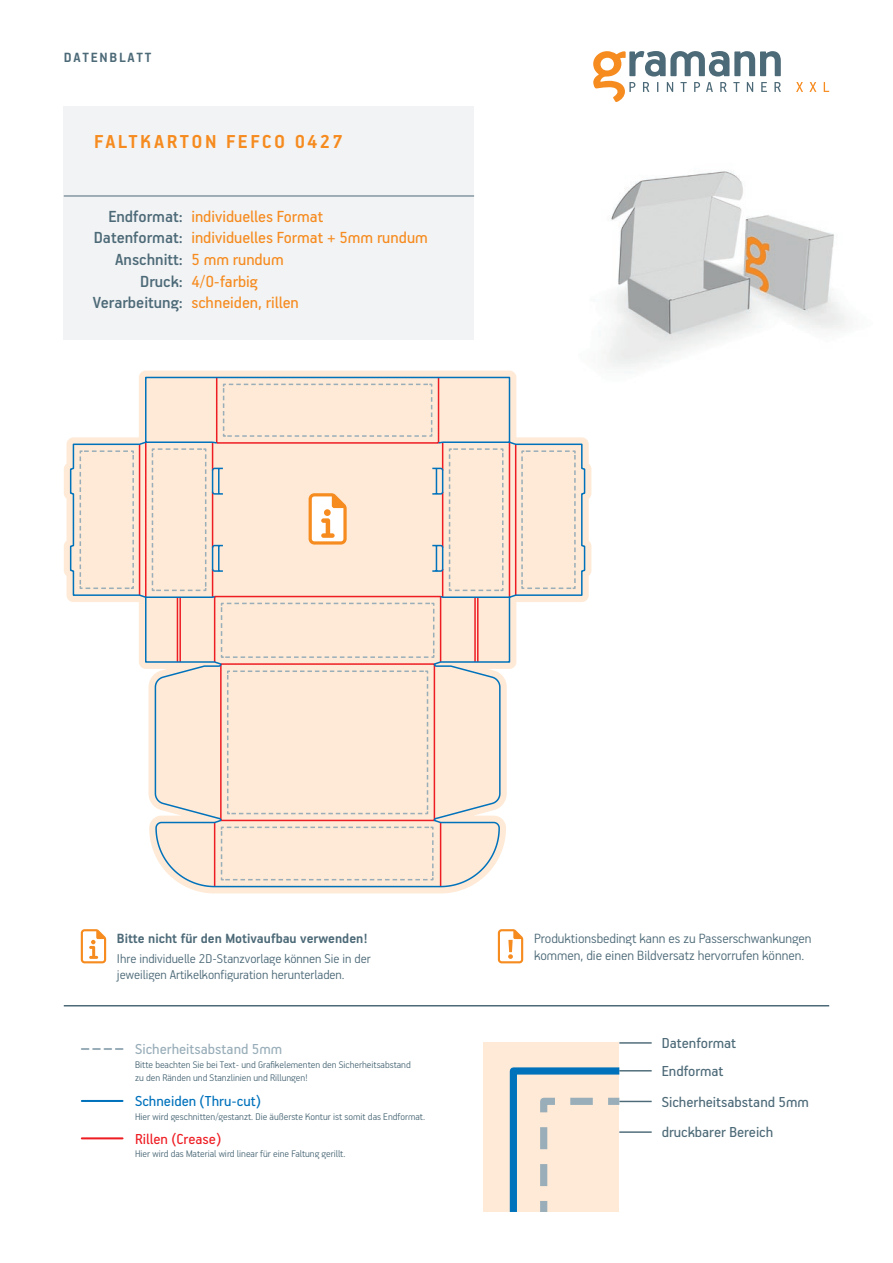
<style>
.page{position:relative;width:893px;height:1263px;background:#fff}
.page>*{position:absolute;margin:0;border:0;box-sizing:border-box;transform-origin:0 0}
.t1{font:700 21px "PF Handbook Pro";letter-spacing:.12em;color:#f68b1f}
.t2{font:18px "PF Handbook Pro";color:#f68b1f}
.t3{font:500 18px "PF Handbook Pro";color:#4d6a78}
.t4{font:16.2px/27.9px "PF Handbook Pro";color:#4d6a78}
.t5{font:16.2px "PF Handbook Pro";color:#99aeb9}
.t6{font:16.2px "PF Handbook Pro";color:#0072bc}
.t7{font:16.2px "PF Handbook Pro";color:#ee1d23}
.t8{font:300 15px/16.5px "PF Handbook Pro";color:#4d6a78}
.t9{font:700 15px "PF Handbook Pro";color:#4d6a78}
.t10{font:700 15px "PF Handbook Pro";letter-spacing:.12em;color:#4d6a78}
.t11{font:300 14.25px/16.5px "PF Handbook Pro";color:#4d6a78}
.t12{font:300 10.8px/13.5px "PF Handbook Pro";color:#4d6a78}
.s1{font-weight:500;color:#4d6a78}
.s2{font-weight:400;color:#f68b1f}
</style>
<div class="page">
<svg style="left:64px;top:371px;width:527px;height:522px"></svg>
<svg style="left:69px;top:376px;width:517px;height:512px"></svg>
<svg style="left:151px;top:442px;width:62px;height:155px;background:#f7e5d3"></svg>
<svg style="left:222px;top:383px;width:211px;height:54px;background:#f9e7d4"></svg>
<svg style="left:220px;top:602px;width:215px;height:57px;background:#fae7d4"></svg>
<div style="left:226px;top:670px;width:203px;height:145px;background:#feead6"></div>
<svg style="left:220px;top:826px;width:214px;height:55px;background:#f9e7d4"></svg>
<svg style="left:442px;top:442px;width:62px;height:155px;background:#f4e0d0"></svg>
<div style="left:79px;top:450px;width:56px;height:140px;background:#feead6"></div>
<div style="left:521px;top:450px;width:55px;height:140px;background:#feead6"></div>
<hr style="left:82px;top:1100px;width:41px;height:2px;background:#0072bc">
<svg style="left:82px;top:1048px;width:41px;height:2px"></svg>
<hr style="left:82px;top:1137px;width:41px;height:2px;background:#ee1d23">
<hr style="left:619px;top:1042px;width:33px;height:2px;background:#4d6a78">
<hr style="left:619px;top:1070px;width:33px;height:1px;background:#4d6a78">
<hr style="left:619px;top:1101px;width:33px;height:1px;background:#4d6a78">
<hr style="left:619px;top:1131px;width:33px;height:2px;background:#4d6a78">
<div style="left:484px;top:1042px;width:135px;height:170px;background:#feead6"></div>
<svg style="left:509px;top:1067px;width:117px;height:145px"></svg>
<svg style="left:81px;top:929px;width:25px;height:34px"></svg>
<svg style="left:498px;top:929px;width:25px;height:34px"></svg>
<svg style="left:593px;top:51px;width:188px;height:51px"></svg>
<svg style="left:796px;top:82px;width:7px;height:10px"></svg>
<svg style="left:809px;top:82px;width:7px;height:10px"></svg>
<svg style="left:824px;top:82px;width:5px;height:10px"></svg>
<div style="left:64px;top:106px;width:410px;height:234px;background:#f2f3f4"></div>
<hr style="left:64px;top:1005px;width:765px;height:1px;background:#4d6a78">
<hr style="left:64px;top:196px;width:410px;height:1px;background:#4d6a78">
<svg style="left:309px;top:493px;width:38px;height:51px"></svg>
<img style="left:579px;top:171px;width:269px;height:252px">
<h3 class="t10" style="left:64px;top:49px;width:89px">DATENBLATT</h3>
<h1 class="t1" style="left:94px;top:128px;width:250px">FALTKARTON FEFCO 0427</h1>
<h2 class="t2" style="left:108px;top:205px;width:216px"><span class="s1">Endformat:</span> individuelles Format</h2>
<h2 class="t2" style="left:94px;top:227px;width:336px"><span class="s1">Datenformat:</span> individuelles Format + 5mm rundum</h2>
<h2 class="t3" style="left:115px;top:248px;width:170px">Anschnitt: <span class="s2">5 mm rundum</span></h2>
<h2 class="t2" style="left:140px;top:270px;width:119px"><span class="s1">Druck:</span> 4/0-farbig</h2>
<h2 class="t2" style="left:93px;top:292px;width:208px"><span class="s1">Verarbeitung:</span> schneiden, rillen</h2>
<h3 class="t9" style="left:117px;top:930px;width:252px">Bitte nicht für den Motivaufbau verwenden!</h3>
<h3 class="t11" style="left:117px;top:950px;width:255px">Ihre individuelle 2D-Stanzvorlage können Sie in der jeweiligen Artikelkonfiguration herunterladen.</h3>
<h3 class="t5" style="left:135px;top:1039px;width:149px">Sicherheitsabstand 5mm</h3>
<p class="t12" style="left:135px;top:1057px;width:277px">Bitte beachten Sie bei Text- und Grafikelementen den Sicherheitsabstand zu den Ränden und Stanzlinien und Rillungen!</p>
<h3 class="t6" style="left:135px;top:1091px;width:128px">Schneiden (Thru-cut)</h3>
<p class="t12" style="left:135px;top:1109px;width:291px">Hier wird geschnitten/gestanzt. Die äußerste Kontur ist somit das Endformat.</p>
<h3 class="t7" style="left:135px;top:1129px;width:88px">Rillen (Crease)</h3>
<p class="t12" style="left:135px;top:1147px;width:212px">Hier wird das Material wird linear für eine Faltung gerillt.</p>
<h3 class="t8" style="left:534px;top:930px;width:279px">Produktionsbedingt kann es zu Passerschwankungen kommen, die einen Bildversatz hervorrufen können.</h3>
<h3 class="t4" style="left:662px;top:1028px;width:76px">Datenformat<br>Endformat</h3>
<h3 class="t4" style="left:662px;top:1086px;width:149px;line-height:30.6px">Sicherheitsabstand 5mm druckbarer Bereich</h3>
</div>
